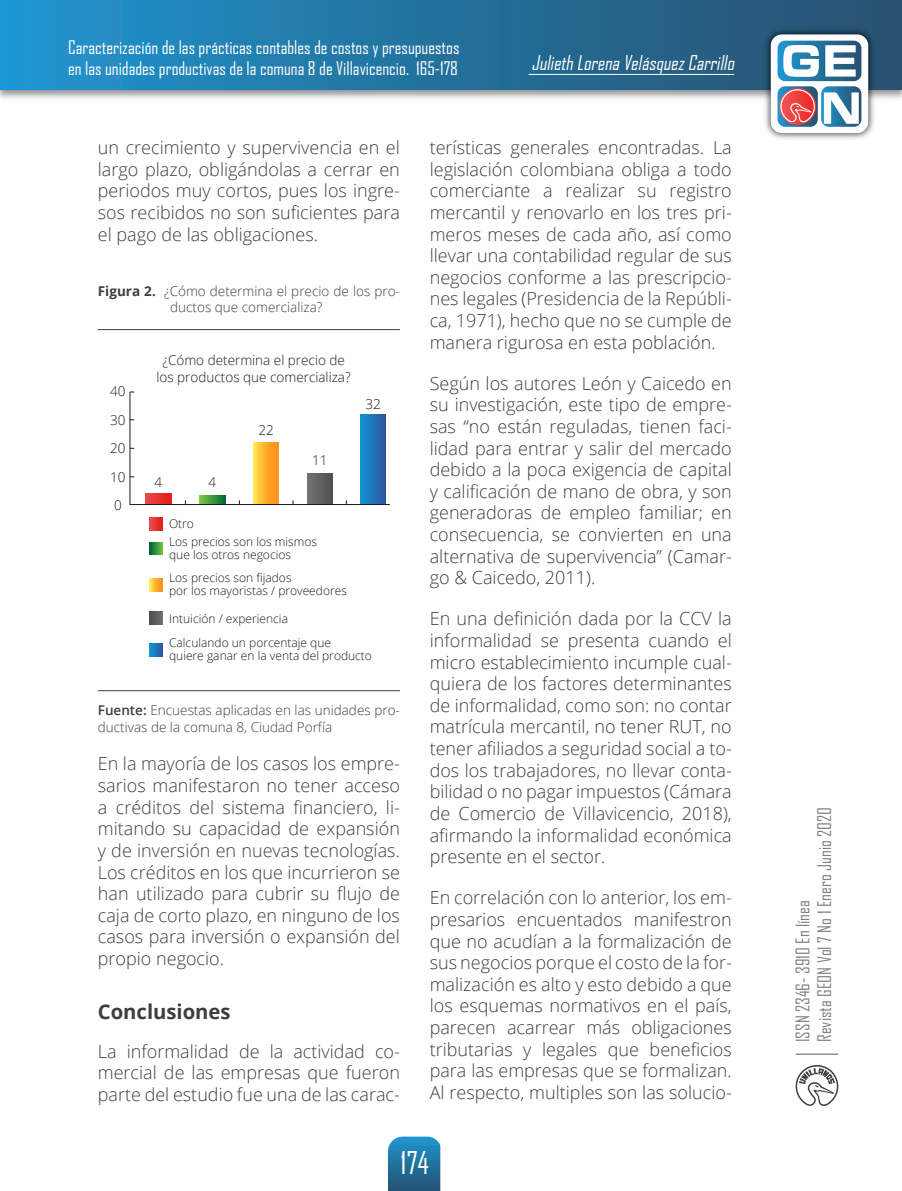
<style>
.page{position:relative;width:902px;height:1191px;background:#fff}
.page>*{position:absolute;margin:0;border:0;box-sizing:border-box;transform-origin:0 0}
.t1{font:30px "Agency FB";color:#fff}
.N1{font:700 20.25px "Open Sans";color:#3e3e3f}
.t2{font:italic 19.5px "Agency FB";color:#fff}
.Cuerpo_de_Texto{font:300 18px/21.6px "Open Sans";color:#3e3e3f;text-align:justify}
.t3{font:18px/21.6px "Agency FB";color:#fff}
.t4{font:18px/21.6px "Agency FB";color:#808285}
.Cuerpo_de_tablas{font:300 13.5px/16.5px "Open Sans";color:#3e3e3f}
.t5{font:300 13.5px/28.5px "Open Sans";color:#1a1a1a;text-align:justify}
.Titulo_grafico{font:300 13.5px/16.5px "Open Sans";color:#3e3e3f;text-align:center}
.t6{font:300 12px/17.7px "Open Sans";color:#1a1a1a}
.s1{font-weight:700}
.s2{font-weight:600}
</style>
<div class="page">
<img style="left:0;top:0;width:715px;height:99px">
<svg style="left:1px;top:0;width:714px;height:89px;background:#2278a7"></svg>
<img style="left:715px;top:0;width:186px;height:139px">
<div style="left:770px;top:34px;width:98px;height:99px;background:#fdfdfd;border-radius:11px"></div>
<svg style="left:777px;top:41px;width:84px;height:86px"></svg>
<svg style="left:388px;top:1136px;width:52px;height:55px;background:#2b77a2"></svg>
<hr style="left:528px;top:74px;width:206px;height:1px;background:#fff">
<hr style="left:795px;top:1053px;width:43px;height:1px;background:#57585a">
<svg style="left:795px;top:1065px;width:43px;height:41px"></svg>
<hr style="left:98px;top:329px;width:302px;height:1px;background:#3e3e3f">
<hr style="left:98px;top:690px;width:302px;height:1px;background:#3e3e3f">
<svg style="left:150px;top:518px;width:13px;height:13px"></svg>
<svg style="left:150px;top:542px;width:13px;height:13px"></svg>
<svg style="left:150px;top:579px;width:13px;height:12px"></svg>
<svg style="left:150px;top:612px;width:13px;height:12px"></svg>
<svg style="left:150px;top:644px;width:13px;height:12px"></svg>
<svg style="left:129px;top:391px;width:261px;height:114px"></svg>
<p class="t3" style="left:68px;top:36px;width:393px">Caracterización de las prácticas contables de costos y presupuestos en las unidades productivas de la comuna 8 de Villavicencio. 165-178</p>
<p class="t2" style="left:531px;top:51px;width:208px">JuliethLorenaVelásquezCarrillo</p>
<p class="Cuerpo_de_Texto" style="left:98px;top:136px;width:303px">un crecimiento y supervivencia en el largo plazo, obligándolas a cerrar en periodos muy cortos, pues los ingre&shy;sos recibidos no son suficientes para el pago de las obligaciones.</p>
<p class="Titulo_grafico" style="left:98px;top:282px;width:303px"><span class="s1">Figura 2.</span> ¿Cómo determina el precio de los pro&shy;ductos que comercializa?</p>
<p class="t5" style="left:110px;top:377px;width:17px">40<br>30<br>20<br>10<br>0</p>
<p class="t5" style="left:156px;top:351px;width:196px;line-height:17.1px;text-align:center">¿Cómo determina el precio de los productos que comercializa?</p>
<p class="t5" style="left:155px;top:467px;width:9px">4</p>
<p class="t5" style="left:208px;top:467px;width:9px">4</p>
<p class="t5" style="left:258px;top:416px;width:17px">22</p>
<p class="t5" style="left:312px;top:446px;width:17px">11</p>
<p class="t5" style="left:365px;top:389px;width:17px">32</p>
<p class="t6" style="left:169px;top:514px;width:149px">Otro<br>Los precios son los mismos</p>
<p class="t6" style="left:169px;top:542px;width:124px;line-height:23.5px">que los otros negocios<br>Los precios son fijados</p>
<p class="t6" style="left:169px;top:581px;width:179px">por los mayoristas / proveedores</p>
<p class="t6" style="left:169px;top:605px;width:163px;line-height:24.6px">Intuición / experiencia<br>Calculando un porcentaje que</p>
<p class="t6" style="left:169px;top:646px;width:204px">quiere ganar en la venta del producto</p>
<p class="Cuerpo_de_tablas" style="left:98px;top:702px;width:303px"><span class="s2">Fuente:</span> Encuestas aplicadas en las unidades pro&shy;ductivas de la comuna 8, Ciudad Porfía</p>
<p class="Cuerpo_de_Texto" style="left:98px;top:752px;width:303px">En la mayoría de los casos los empre&shy;sarios manifestaron no tener acceso a créditos del sistema financiero, li&shy;mitando su capacidad de expansión y de inversión en nuevas tecnologías.<br>Los créditos en los que incurrieron se han utilizado para cubrir su flujo de caja de corto plazo, en ninguno de los casos para inversión o expansión del propio negocio.</p>
<p class="N1" style="left:98px;top:997px;width:134px">Conclusiones</p>
<p class="Cuerpo_de_Texto" style="left:98px;top:1039px;width:303px">La informalidad de la actividad co&shy;mercial de las empresas que fueron parte del estudio fue una de las carac-</p>
<p class="Cuerpo_de_Texto" style="left:429px;top:136px;width:303px">terísticas generales encontradas. La legislación colombiana obliga a todo comerciante a realizar su registro mercantil y renovarlo en los tres pri&shy;meros meses de cada año, así como llevar una contabilidad regular de sus negocios conforme a las prescripcio&shy;nes legales (Presidencia de la Repúbli&shy;ca, 1971), hecho que no se cumple de manera rigurosa en esta población.</p>
<p class="Cuerpo_de_Texto" style="left:429px;top:372px;width:303px">Según los autores León y Caicedo en su investigación, este tipo de empre&shy;sas “no están reguladas, tienen faci&shy;lidad para entrar y salir del mercado debido a la poca exigencia de capital y calificación de mano de obra, y son generadoras de empleo familiar; en consecuencia, se convierten en una alternativa de supervivencia” (Camar&shy;go &amp; Caicedo, 2011).</p>
<p class="Cuerpo_de_Texto" style="left:429px;top:607px;width:303px">En una definición dada por la CCV la informalidad se presenta cuando el micro establecimiento incumple cual&shy;quiera de los factores determinantes de informalidad, como son: no contar matrícula mercantil, no tener RUT, no tener afiliados a seguridad social a to&shy;dos los trabajadores, no llevar conta&shy;bilidad o no pagar impuestos (Cámara de Comercio de Villavicencio, 2018), afirmando la informalidad económica presente en el sector.</p>
<p class="Cuerpo_de_Texto" style="left:429px;top:886px;width:303px">En correlación con lo anterior, los em&shy;presarios encuentados manifestron que no acudían a la formalización de sus negocios porque el costo de la for&shy;malización es alto y esto debido a que los esquemas normativos en el país, parecen acarrear más obligaciones tributarias y legales que beneficios para las empresas que se formalizan.<br>Al respecto, multiples son las solucio-</p>
<h1 class="t1" style="left:400px;top:1144px;width:30px">174</h1>
<p class="t4" style="left:791px;top:1042px;width:236px;rotate:-90deg">ISSN 2346- 3910 En línea<br>Revista GEON Vol 7 No 1 Enero Junio 2020</p>
</div>
